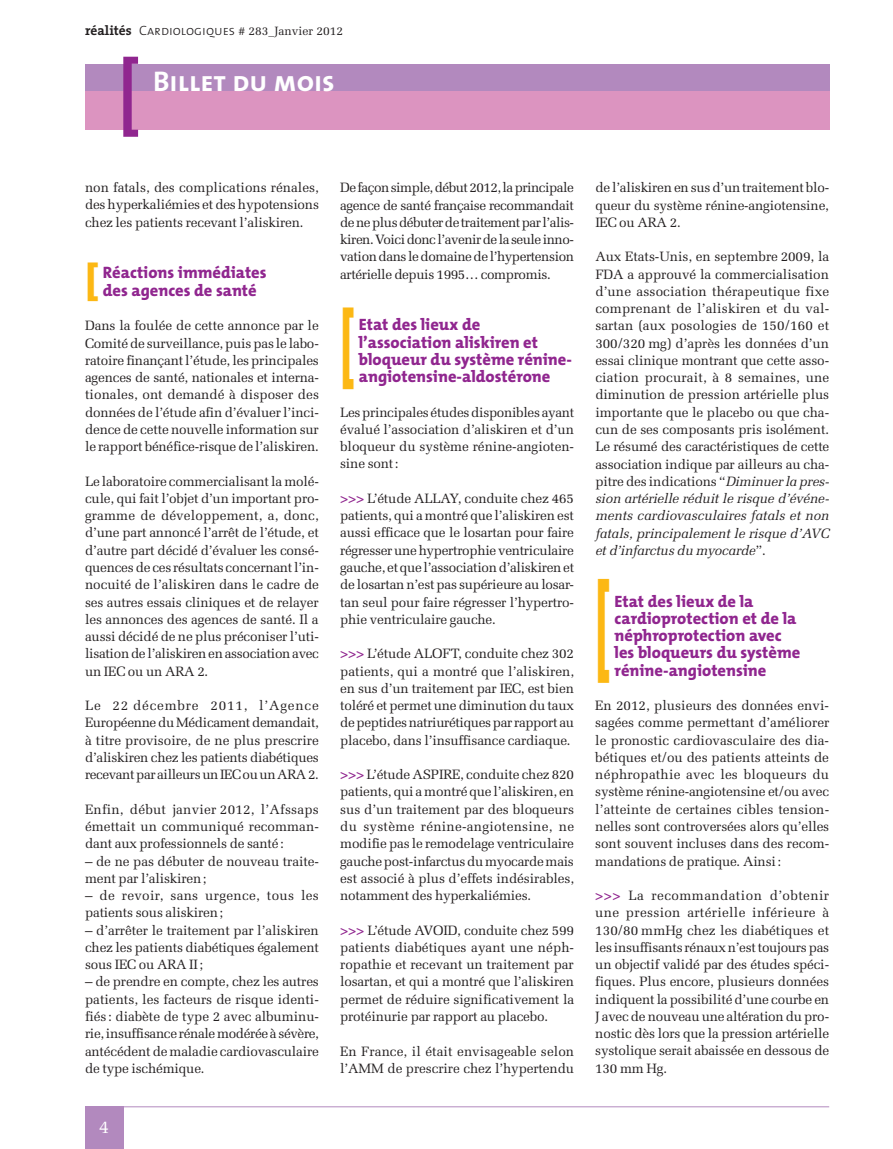
<style>
.page{position:relative;width:893px;height:1149px;background:#fff}
.page>*{position:absolute;margin:0;border:0;box-sizing:border-box;transform-origin:0 0}
.t1{font:800 105px "The Mix";color:#fcb814;scale:.45 1}
.t2{font:800 82.5px "The Mix";color:#fcb814;scale:.55 1}
.t3{font:800 39px "The Mix";color:#fcb814;scale:1.1 1}
.t4{font:28.5px "The Sans Bold Caps";color:#fff}
.t5{font:18px "Melior";color:#fff}
.t6{font:800 16.5px/17.2px "The Mix";color:#90268f}
.t7{font:13.5px/17.2px "Melior";letter-spacing:-.015em;color:#231f20;text-align:justify}
.t8{font:13.5px/17.2px "Melior";letter-spacing:.005em;color:#231f20}
.t9{font:13.5px/17.2px "Melior";letter-spacing:.025em;color:#231f20}
.t10{font:12px "Melior";color:#231f20}
.s1{font-family:"The Serif";font-weight:700;font-size:13.5px}
.s2{font-family:"The Sans Light Caps";font-size:13.5px}
.s3{font-weight:700;color:#90268f}
.s4{font-style:italic}
</style>
<div class="page">
<div style="left:85px;top:64px;width:744px;height:27px;background:#b289be"></div>
<div style="left:85px;top:91px;width:744px;height:39px;background:#dc94c0"></div>
<svg style="left:123px;top:57px;width:15px;height:80px"></svg>
<div style="left:85px;top:1106px;width:38px;height:42px;background:#b289be"></div>
<hr style="left:85px;top:1106px;width:744px;height:1px;background:#b289be">
<p class="t10" style="left:85px;top:24px;width:260px"><span class="s1">réalités</span> <span class="s2">Cardiologiques</span> # 283_Janvier 2012</p>
<h3 class="t4" style="left:153px;top:58px;width:183px">Billet du mois</h3>
<p class="t7" style="left:85px;top:179px;width:235px">non fatals, des complications rénales, des hyperkaliémies et des hypotensions chez les patients recevant l’aliskiren.</p>
<h3 class="t3" style="left:85px;top:247px;width:14px">[</h3>
<p class="t6" style="left:103px;top:264px;width:165px">Réactions immédiates des agences de santé</p>
<p class="t7" style="left:85px;top:317px;width:235px">Dans la foulée de cette annonce par le Comité de surveillance, puis pas le labo&shy;ratoire finançant l’étude, les principales agences de santé, nationales et interna&shy;tionales, ont demandé à disposer des données de l’étude afin d’évaluer l’inci&shy;dence de cette nouvelle information sur le rapport bénéfice-risque de l’aliskiren.</p>
<p class="t7" style="left:85px;top:472px;width:235px">Le laboratoire commercialisant la molé&shy;cule, qui fait l’objet d’un important pro&shy;gramme de développement, a, donc, d’une part annoncé l’arrêt de l’étude, et d’autre part décidé d’évaluer les consé&shy;quences de ces résultats concernant l’in&shy;nocuité de l’aliskiren dans le cadre de ses autres essais cliniques et de relayer les annonces des agences de santé. Il a aussi décidé de ne plus préconiser l’uti&shy;lisation de l’aliskiren en association avec un IEC ou un ARA 2.</p>
<p class="t7" style="left:85px;top:696px;width:236px">Le 22 décembre 2011, l’Agence Européenne du Médicament demandait, à titre provisoire, de ne plus prescrire d’aliskiren chez les patients diabétiques recevant par ailleurs un IEC ou un ARA 2.</p>
<p class="t7" style="left:85px;top:800px;width:235px">Enfin, début janvier 2012, l’Afssaps émettait un communiqué recomman&shy;dant aux professionnels de santé:</p>
<p class="t7" style="left:85px;top:852px;width:235px">– de ne pas débuter de nouveau traite&shy;ment par l’aliskiren;</p>
<p class="t9" style="left:85px;top:886px;width:235px">– de revoir, sans urgence, tous les patients sous aliskiren;</p>
<p class="t7" style="left:85px;top:921px;width:235px">– d’arrêter le traitement par l’aliskiren chez les patients diabétiques également sous IEC ou ARA II;</p>
<p class="t7" style="left:85px;top:972px;width:235px">– de prendre en compte, chez les autres patients, les facteurs de risque identi&shy;fiés : diabète de type 2 avec albuminu&shy;rie, insuffisance rénale modérée à sévère, antécédent de maladie cardiovasculaire de type ischémique.</p>
<h3 class="t5" style="left:99px;top:1115px;width:12px">4</h3>
<p class="t7" style="left:340px;top:179px;width:235px">De façon simple, début 2012, la principale agence de santé française recommandait de ne plus débuter de traitement par l’alis&shy;kiren. Voici donc l’avenir de la seule inno&shy;vation dans le domaine de l’hypertension artérielle depuis 1995… compromis.</p>
<h2 class="t2" style="left:340px;top:275px;width:29px">[</h2>
<p class="t6" style="left:359px;top:315px;width:215px">Etat des lieux de l’association aliskiren et bloqueur du système rénine&shy;angiotensine-aldostérone</p>
<p class="t7" style="left:340px;top:403px;width:236px">Les principales études disponibles ayant évalué l’association d’aliskiren et d’un bloqueur du système rénine-angioten&shy;sine sont:</p>
<p class="t7" style="left:340px;top:489px;width:236px"><span class="s3">&gt;&gt;&gt;</span> L’étude ALLAY, conduite chez 465 patients, qui a montré que l’aliskiren est aussi efficace que le losartan pour faire régresser une hypertrophie ventriculaire gauche, et que l’association d’aliskiren et de losartan n’est pas supérieure au losar&shy;tan seul pour faire régresser l’hypertro&shy;phie ventriculaire gauche.</p>
<p class="t7" style="left:340px;top:645px;width:236px"><span class="s3">&gt;&gt;&gt;</span> L’étude ALOFT, conduite chez 302 patients, qui a montré que l’aliskiren, en sus d’un traitement par IEC, est bien toléré et permet une diminution du taux de peptides natriurétiques par rapport au placebo, dans l’insuffisance cardiaque.</p>
<p class="t7" style="left:340px;top:765px;width:235px"><span class="s3">&gt;&gt;&gt;</span> L’étude ASPIRE, conduite chez 820 patients, qui a montré que l’aliskiren, en sus d’un traitement par des bloqueurs du système rénine-angiotensine, ne modifie pas le remodelage ventriculaire gauche post-infarctus du myocarde mais est associé à plus d’effets indésirables, notamment des hyperkaliémies.</p>
<p class="t7" style="left:340px;top:921px;width:235px"><span class="s3">&gt;&gt;&gt;</span> L’étude AVOID, conduite chez 599 patients diabétiques ayant une néph&shy;ropathie et recevant un traitement par losartan, et qui a montré que l’aliskiren permet de réduire significativement la protéinurie par rapport au placebo.</p>
<p class="t8" style="left:340px;top:1041px;width:235px">En France, il était envisageable selon l’AMM de prescrire chez l’hypertendu</p>
<p class="t7" style="left:595px;top:179px;width:235px">de l’aliskiren en sus d’un traitement blo&shy;queur du système rénine-angiotensine, IEC ou ARA 2.</p>
<p class="t7" style="left:595px;top:248px;width:236px">Aux Etats-Unis, en septembre 2009, la FDA a approuvé la commercialisation d’une association thérapeutique fixe comprenant de l’aliskiren et du val&shy;sartan (aux posologies de 150/160 et 300/320 mg) d’après les données d’un essai clinique montrant que cette asso&shy;ciation procurait, à 8 semaines, une diminution de pression artérielle plus importante que le placebo ou que cha&shy;cun de ses composants pris isolément.<br>Le résumé des caractéristiques de cette association indique par ailleurs au cha&shy;pitre des indications “<span class="s4">Diminuer la pres&shy;sion artérielle réduit le risque d’événe&shy;ments cardiovasculaires fatals et non fatals, principalement le risque d’AVC et d’infarctus du myocarde</span>”.</p>
<h1 class="t1" style="left:595px;top:536px;width:36px">[</h1>
<p class="t6" style="left:615px;top:591px;width:187px">Etat des lieux de la cardioprotection et de la néphroprotection avec les bloqueurs du système rénine-angiotensine</p>
<p class="t7" style="left:595px;top:696px;width:235px">En 2012, plusieurs des données envi&shy;sagées comme permettant d’améliorer le pronostic cardiovasculaire des dia&shy;bétiques et/ou des patients atteints de néphropathie avec les bloqueurs du système rénine-angiotensine et/ou avec l’atteinte de certaines cibles tension&shy;nelles sont controversées alors qu’elles sont souvent incluses dans des recom&shy;mandations de pratique. Ainsi:</p>
<p class="t7" style="left:595px;top:886px;width:235px"><span class="s3">&gt;&gt;&gt;</span> La recommandation d’obtenir une pression artérielle inférieure à 130/80 mmHg chez les diabétiques et les insuffisants rénaux n’est toujours pas un objectif validé par des études spéci&shy;fiques. Plus encore, plusieurs données indiquent la possibilité d’une courbe en J avec de nouveau une altération du pro&shy;nostic dès lors que la pression artérielle systolique serait abaissée en dessous de 130 mm Hg.</p>
</div>
